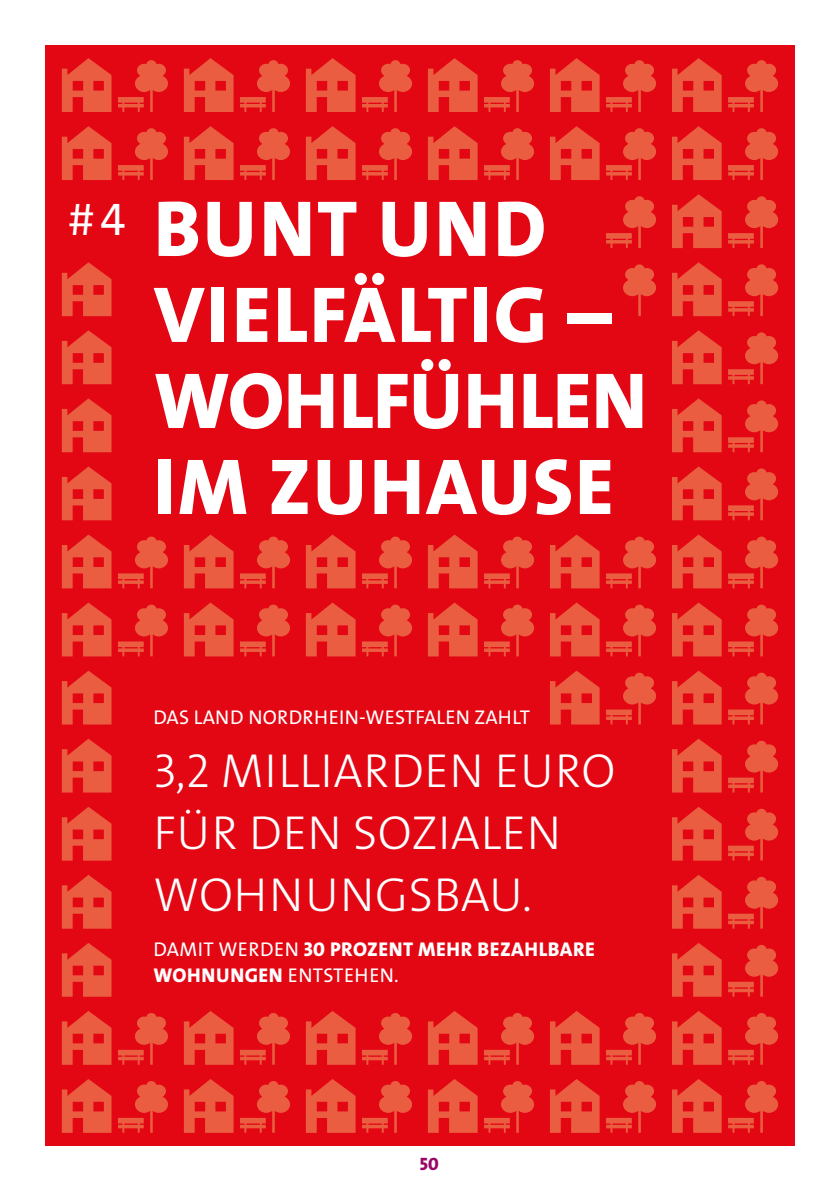
<style>
.page{position:relative;width:840px;height:1191px;background:#fff}
.page>*{position:absolute;margin:0;border:0;box-sizing:border-box;transform-origin:0 0}
.t1{font:80px/86px "The Sans LP8 Ex Bld";letter-spacing:.025em;color:#fff}
.t2{font:48px/62px "The Sans LP3 Lig";letter-spacing:.015em;color:#fff}
.t3{font:20px "The Sans LP5 Plain";letter-spacing:.015em;color:#fff}
.t4{font:20px "The Sans LP8 Ex Bld";letter-spacing:.025em;color:#fff}
.t5{font:18px "The Sans LP8 Ex Bld";color:#990868}
.s1{font-family:"The Sans LP5 Plain"}
.s2{font-family:"The Sans LP8 Ex Bld"}
</style>
<div class="page">
<div style="left:45px;top:45px;width:749px;height:1100px;background:#e30613"></div>
<svg style="left:118px;top:60px;width:50px;height:52px"></svg>
<svg style="left:62px;top:58px;width:49px;height:54px"></svg>
<svg style="left:240px;top:60px;width:50px;height:52px"></svg>
<svg style="left:184px;top:58px;width:49px;height:54px"></svg>
<svg style="left:362px;top:60px;width:50px;height:52px"></svg>
<svg style="left:306px;top:58px;width:49px;height:54px"></svg>
<svg style="left:484px;top:60px;width:50px;height:52px"></svg>
<svg style="left:428px;top:58px;width:49px;height:54px"></svg>
<svg style="left:606px;top:60px;width:49px;height:52px"></svg>
<svg style="left:550px;top:58px;width:49px;height:54px"></svg>
<svg style="left:728px;top:60px;width:49px;height:52px"></svg>
<svg style="left:672px;top:58px;width:49px;height:54px"></svg>
<svg style="left:118px;top:128px;width:50px;height:52px"></svg>
<svg style="left:62px;top:126px;width:49px;height:54px"></svg>
<svg style="left:240px;top:128px;width:50px;height:52px"></svg>
<svg style="left:184px;top:126px;width:49px;height:54px"></svg>
<svg style="left:362px;top:128px;width:50px;height:52px"></svg>
<svg style="left:306px;top:126px;width:49px;height:54px"></svg>
<svg style="left:484px;top:128px;width:50px;height:52px"></svg>
<svg style="left:428px;top:126px;width:49px;height:54px"></svg>
<svg style="left:606px;top:128px;width:49px;height:52px"></svg>
<svg style="left:606px;top:196px;width:49px;height:52px"></svg>
<svg style="left:623px;top:264px;width:32px;height:52px"></svg>
<svg style="left:550px;top:126px;width:49px;height:54px"></svg>
<svg style="left:728px;top:128px;width:49px;height:52px"></svg>
<svg style="left:672px;top:126px;width:49px;height:54px"></svg>
<svg style="left:728px;top:196px;width:49px;height:52px"></svg>
<svg style="left:672px;top:194px;width:49px;height:54px"></svg>
<svg style="left:62px;top:262px;width:49px;height:54px"></svg>
<svg style="left:728px;top:264px;width:49px;height:52px"></svg>
<svg style="left:672px;top:262px;width:49px;height:54px"></svg>
<svg style="left:62px;top:330px;width:49px;height:54px"></svg>
<svg style="left:728px;top:332px;width:49px;height:52px"></svg>
<svg style="left:672px;top:330px;width:49px;height:54px"></svg>
<svg style="left:62px;top:398px;width:49px;height:54px"></svg>
<svg style="left:728px;top:400px;width:49px;height:52px"></svg>
<svg style="left:672px;top:398px;width:49px;height:54px"></svg>
<svg style="left:62px;top:466px;width:49px;height:54px"></svg>
<svg style="left:728px;top:468px;width:49px;height:52px"></svg>
<svg style="left:672px;top:466px;width:49px;height:54px"></svg>
<svg style="left:118px;top:536px;width:50px;height:52px"></svg>
<svg style="left:62px;top:534px;width:49px;height:54px"></svg>
<svg style="left:240px;top:536px;width:50px;height:52px"></svg>
<svg style="left:184px;top:534px;width:49px;height:54px"></svg>
<svg style="left:362px;top:536px;width:50px;height:52px"></svg>
<svg style="left:306px;top:534px;width:49px;height:54px"></svg>
<svg style="left:484px;top:536px;width:50px;height:52px"></svg>
<svg style="left:428px;top:534px;width:49px;height:54px"></svg>
<svg style="left:606px;top:536px;width:49px;height:52px"></svg>
<svg style="left:550px;top:534px;width:49px;height:54px"></svg>
<svg style="left:728px;top:536px;width:49px;height:52px"></svg>
<svg style="left:672px;top:534px;width:49px;height:54px"></svg>
<svg style="left:118px;top:604px;width:50px;height:52px"></svg>
<svg style="left:62px;top:602px;width:49px;height:54px"></svg>
<svg style="left:240px;top:604px;width:50px;height:52px"></svg>
<svg style="left:184px;top:602px;width:49px;height:54px"></svg>
<svg style="left:362px;top:604px;width:50px;height:52px"></svg>
<svg style="left:306px;top:602px;width:49px;height:54px"></svg>
<svg style="left:484px;top:604px;width:50px;height:52px"></svg>
<svg style="left:428px;top:602px;width:49px;height:54px"></svg>
<svg style="left:606px;top:604px;width:49px;height:52px"></svg>
<svg style="left:606px;top:672px;width:49px;height:52px"></svg>
<svg style="left:550px;top:602px;width:49px;height:54px"></svg>
<svg style="left:550px;top:670px;width:49px;height:54px"></svg>
<svg style="left:728px;top:604px;width:49px;height:52px"></svg>
<svg style="left:672px;top:602px;width:49px;height:54px"></svg>
<svg style="left:62px;top:670px;width:49px;height:54px"></svg>
<svg style="left:728px;top:672px;width:49px;height:52px"></svg>
<svg style="left:672px;top:670px;width:49px;height:54px"></svg>
<svg style="left:62px;top:739px;width:49px;height:53px"></svg>
<svg style="left:728px;top:740px;width:49px;height:52px"></svg>
<svg style="left:672px;top:739px;width:49px;height:53px"></svg>
<svg style="left:62px;top:807px;width:49px;height:53px"></svg>
<svg style="left:728px;top:808px;width:49px;height:52px"></svg>
<svg style="left:672px;top:807px;width:49px;height:53px"></svg>
<svg style="left:62px;top:875px;width:49px;height:53px"></svg>
<svg style="left:728px;top:877px;width:49px;height:51px"></svg>
<svg style="left:672px;top:875px;width:49px;height:53px"></svg>
<svg style="left:62px;top:943px;width:49px;height:53px"></svg>
<svg style="left:728px;top:945px;width:49px;height:51px"></svg>
<svg style="left:672px;top:943px;width:49px;height:53px"></svg>
<svg style="left:240px;top:1013px;width:50px;height:51px"></svg>
<svg style="left:184px;top:1011px;width:49px;height:53px"></svg>
<svg style="left:118px;top:1013px;width:50px;height:51px"></svg>
<svg style="left:62px;top:1011px;width:49px;height:53px"></svg>
<svg style="left:362px;top:1013px;width:50px;height:51px"></svg>
<svg style="left:306px;top:1011px;width:49px;height:53px"></svg>
<svg style="left:484px;top:1013px;width:50px;height:51px"></svg>
<svg style="left:428px;top:1011px;width:49px;height:53px"></svg>
<svg style="left:606px;top:1013px;width:49px;height:51px"></svg>
<svg style="left:550px;top:1011px;width:49px;height:53px"></svg>
<svg style="left:728px;top:1013px;width:49px;height:51px"></svg>
<svg style="left:672px;top:1011px;width:49px;height:53px"></svg>
<svg style="left:118px;top:1081px;width:50px;height:51px"></svg>
<svg style="left:62px;top:1079px;width:49px;height:53px"></svg>
<svg style="left:240px;top:1081px;width:50px;height:51px"></svg>
<svg style="left:184px;top:1079px;width:49px;height:53px"></svg>
<svg style="left:362px;top:1081px;width:50px;height:51px"></svg>
<svg style="left:306px;top:1079px;width:49px;height:53px"></svg>
<svg style="left:484px;top:1081px;width:50px;height:51px"></svg>
<svg style="left:428px;top:1079px;width:49px;height:53px"></svg>
<svg style="left:606px;top:1081px;width:49px;height:51px"></svg>
<svg style="left:550px;top:1079px;width:49px;height:53px"></svg>
<svg style="left:728px;top:1081px;width:49px;height:51px"></svg>
<svg style="left:672px;top:1079px;width:49px;height:53px"></svg>
<h1 class="t1" style="left:154px;top:186px;width:494px;text-indent:-86px"><sup>#4</sup> BUNT UND<br>VIELFÄLTIG –<br>WOHLFÜHLEN<br>IM ZUHAUSE</h1>
<p class="t3" style="left:153px;top:704px;width:378px">DAS LAND NORDRHEIN-WESTFALEN ZAHLT</p>
<h2 class="t2" style="left:153px;top:740px;width:463px">3,2 MILLIARDEN EURO<br>FÜR DEN SOZIALEN<br>WOHNUNGSBAU.</h2>
<p class="t4" style="left:153px;top:936px;width:442px"><span class="s1">DAMIT WERDEN</span> 30 PROZENT MEHR BEZAHLBARE</p>
<p class="t3" style="left:153px;top:962px;width:247px"><span class="s2">WOHNUNGEN</span> ENTSTEHEN.</p>
<p class="t5" style="left:420px;top:1152px;width:20px">50</p>
</div>
